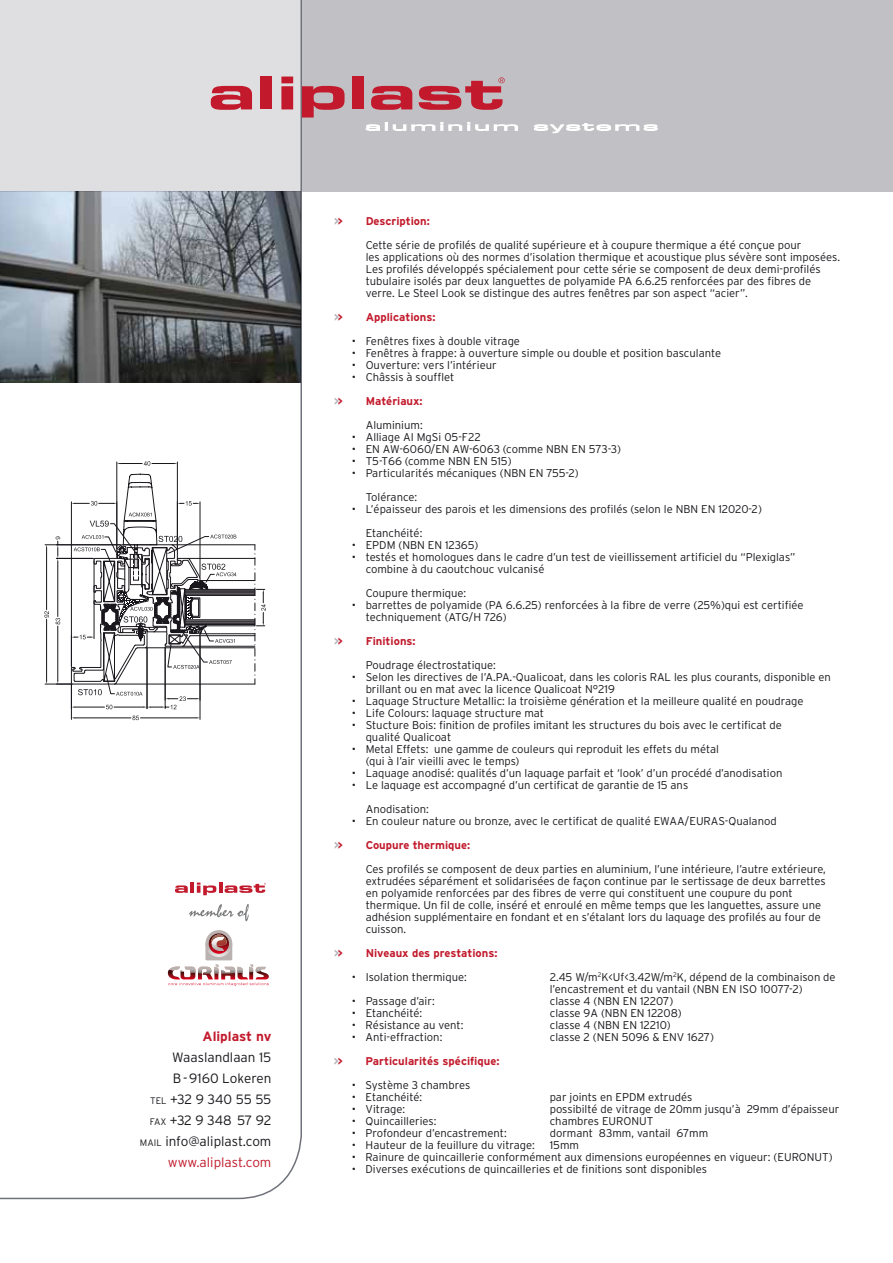
<style>
.page{position:relative;width:893px;height:1263px;background:#fff}
.page>*{position:absolute;margin:0;border:0;box-sizing:border-box;transform-origin:0 0}
.t1{font:300 13.5px/21px "Interstate";color:#1a171c;text-align:right}
.t2{font:700 13.5px "Interstate";color:#c21a2c}
.t3{font:300 11.25px/12px "Interstate";color:#1a171c}
.t4{font:700 11.25px "Interstate";color:#c21a2c}
.t5{font:700 11.25px "Interstate";color:#b3b2b7}
.s1{font-size:9.45px}
.s2{color:#c21a2c}
</style>
<div class="page">
<div style="left:0;top:0;width:893px;height:191px;background:#c1c0c4"></div>
<svg style="left:0;top:0;width:302px;height:1199px"></svg>
<svg style="left:365px;top:122px;width:153px;height:9px"></svg>
<svg style="left:534px;top:123px;width:124px;height:11px"></svg>
<svg style="left:211px;top:86px;width:41px;height:24px"></svg>
<div style="left:260px;top:77px;width:12px;height:32px;background:#c21a2c"></div>
<svg style="left:281px;top:77px;width:12px;height:32px"></svg>
<svg style="left:302px;top:86px;width:43px;height:32px"></svg>
<div style="left:352px;top:77px;width:12px;height:32px;background:#c21a2c"></div>
<svg style="left:371px;top:86px;width:41px;height:24px"></svg>
<svg style="left:419px;top:77px;width:86px;height:33px"></svg>
<svg style="left:168px;top:930px;width:101px;height:56px"></svg>
<svg style="left:189px;top:904px;width:60px;height:17px"></svg>
<svg style="left:175px;top:885px;width:13px;height:8px"></svg>
<hr style="left:190px;top:882px;width:4px;height:11px;background:#c21a2c">
<svg style="left:197px;top:882px;width:69px;height:13px"></svg>
<img style="left:0;top:191px;width:300px;height:192px">
<div style="left:34px;top:417px;width:240px;height:334px;background:#fff"></div>
<hr style="left:71px;top:684px;width:1px;height:35px;background:#1a171c">
<hr style="left:200px;top:636px;width:1px;height:83px;background:#1a171c">
<hr style="left:75px;top:718px;width:56px;height:1px;background:#1a171c">
<hr style="left:140px;top:718px;width:56px;height:1px;background:#1a171c">
<svg style="left:132px;top:715px;width:7px;height:5px"></svg>
<hr style="left:117px;top:462px;width:1px;height:86px;background:#1a171c">
<hr style="left:177px;top:462px;width:1px;height:86px;background:#1a171c">
<svg style="left:117px;top:461px;width:60px;height:5px"></svg>
<svg style="left:44px;top:474px;width:222px;height:235px"></svg>
<p class="t2" style="left:203px;top:1029px;width:70px">Aliplast nv</p>
<p class="t1" style="left:140px;top:1047px;width:133px">Waaslandlaan 15<br>B-9160 Lokeren<br><span class="s1">TEL</span> +32 9 340 55 55<br><span class="s1">FAX</span> +32 9 348 57 92<br><span class="s1">MAIL</span> info@aliplast.com <span class="s2">www.aliplast.com</span></p>
<p class="t5" style="left:334px;top:215px;width:10px">&gt;<span class="s2">&gt;</span></p>
<p class="t4" style="left:366px;top:215px;width:66px">Description:</p>
<p class="t3" style="left:366px;top:239px;width:476px">Cette série de profilés de qualité supérieure et à coupure thermique a été conçue pour<br>les applications où des normes d’isolation thermique et acoustique plus sévère sont imposées.<br>Les profilés développés spécialement pour cette série se composent de deux demi-profilés tubulaire isolés par deux languettes de polyamide PA 6.6.25 renforcées par des fibres de verre. Le Steel Look se distingue des autres fenêtres par son aspect “acier”.</p>
<p class="t5" style="left:334px;top:311px;width:10px">&gt;<span class="s2">&gt;</span></p>
<p class="t4" style="left:366px;top:311px;width:71px">Applications:</p>
<p class="t3" style="left:352px;top:335px;width:170px">• Fenêtres fixes à double vitrage</p>
<p class="t3" style="left:352px;top:347px;width:371px">• Fenêtres à frappe: à ouverture simple ou double et position basculante</p>
<p class="t3" style="left:352px;top:359px;width:146px">• Ouverture: vers l’intérieur</p>
<p class="t3" style="left:352px;top:371px;width:104px">• Châssis à soufflet</p>
<p class="t5" style="left:334px;top:395px;width:10px">&gt;<span class="s2">&gt;</span></p>
<p class="t4" style="left:366px;top:395px;width:59px">Matériaux:</p>
<p class="t3" style="left:366px;top:419px;width:59px">Aluminium:</p>
<p class="t3" style="left:352px;top:431px;width:130px">• Alliage AI MgSi 05-F22</p>
<p class="t3" style="left:352px;top:443px;width:271px">• EN AW-6060/EN AW-6063 (comme NBN EN 573-3)</p>
<p class="t3" style="left:352px;top:455px;width:161px">• T5-T66 (comme NBN EN 515)</p>
<p class="t3" style="left:366px;top:461px;width:215px;line-height:24px;text-indent:-14px">• Particularités mécaniques (NBN EN 755-2)<br>Tolérance:</p>
<p class="t3" style="left:366px;top:497px;width:398px;line-height:24px;text-indent:-14px">• L’épaisseur des parois et les dimensions des profilés (selon le NBN EN 12020-2)<br>Etanchéité:</p>
<p class="t3" style="left:352px;top:539px;width:128px">• EPDM (NBN EN 12365)</p>
<p class="t3" style="left:366px;top:551px;width:431px;text-indent:-14px">• testés et homologues dans le cadre d’un test de vieillissement artificiel du “Plexiglas” combine à du caoutchouc vulcanisé</p>
<p class="t3" style="left:366px;top:587px;width:102px">Coupure thermique:</p>
<p class="t3" style="left:366px;top:599px;width:439px;text-indent:-14px">• barrettes de polyamide (PA 6.6.25) renforcées à la fibre de verre (25%)qui est certifiée techniquement (ATG/H 726)</p>
<p class="t5" style="left:334px;top:635px;width:10px">&gt;<span class="s2">&gt;</span></p>
<p class="t4" style="left:366px;top:635px;width:52px">Finitions:</p>
<p class="t3" style="left:366px;top:659px;width:132px">Poudrage électrostatique:</p>
<p class="t3" style="left:366px;top:671px;width:467px;text-indent:-14px">• Selon les directives de l’A.PA.-Qualicoat, dans les coloris RAL les plus courants, disponible en brillant ou en mat avec la licence Qualicoat N°219</p>
<p class="t3" style="left:352px;top:695px;width:453px">• Laquage Structure Metallic: la troisième génération et la meilleure qualité en poudrage</p>
<p class="t3" style="left:352px;top:707px;width:194px">• Life Colours: laquage structure mat</p>
<p class="t3" style="left:366px;top:719px;width:418px;text-indent:-14px">• Stucture Bois: finition de profiles imitant les structures du bois avec le certificat de qualité Qualicoat</p>
<p class="t3" style="left:366px;top:743px;width:355px;text-indent:-14px">• Metal Effets: une gamme de couleurs qui reproduit les effets du métal (qui à l’air vieilli avec le temps)</p>
<p class="t3" style="left:352px;top:767px;width:432px">• Laquage anodisé: qualités d’un laquage parfait et ‘look’ d’un procédé d’anodisation</p>
<p class="t3" style="left:366px;top:773px;width:324px;line-height:24px;text-indent:-14px">• Le laquage est accompagné d’un certificat de garantie de 15 ans<br>Anodisation:</p>
<p class="t3" style="left:352px;top:815px;width:426px">• En couleur nature ou bronze, avec le certificat de qualité EWAA/EURAS-Qualanod</p>
<p class="t5" style="left:334px;top:839px;width:10px">&gt;<span class="s2">&gt;</span></p>
<p class="t4" style="left:366px;top:839px;width:106px">Coupure thermique:</p>
<p class="t3" style="left:366px;top:863px;width:462px">Ces profilés se composent de deux parties en aluminium, l’une intérieure, l’autre extérieure, extrudées séparément et solidarisées de façon continue par le sertissage de deux barrettes en polyamide renforcées par des fibres de verre qui constituent une coupure du pont thermique. Un fil de colle, inséré et enroulé en même temps que les languettes, assure une adhésion supplémentaire en fondant et en s’étalant lors du laquage des profilés au four de cuisson.</p>
<p class="t5" style="left:334px;top:947px;width:10px">&gt;<span class="s2">&gt;</span></p>
<p class="t4" style="left:366px;top:947px;width:133px">Niveaux des prestations:</p>
<p class="t3" style="left:352px;top:971px;width:117px">• Isolation thermique:</p>
<p class="t3" style="left:550px;top:971px;width:287px">2.45 W/m<sup>2</sup>K&lt;Uf&lt;3.42W/m<sup>2</sup>K, dépend de la combinaison de l’encastrement et du vantail (NBN EN ISO 10077-2)</p>
<p class="t3" style="left:352px;top:995px;width:85px">• Passage d’air:</p>
<p class="t3" style="left:550px;top:995px;width:125px">classe 4 (NBN EN 12207)</p>
<p class="t3" style="left:352px;top:1007px;width:72px">• Etanchéité:</p>
<p class="t3" style="left:550px;top:1007px;width:134px">classe 9A (NBN EN 12208)</p>
<p class="t3" style="left:352px;top:1019px;width:113px">• Résistance au vent:</p>
<p class="t3" style="left:550px;top:1019px;width:123px">classe 4 (NBN EN 12210)</p>
<p class="t3" style="left:352px;top:1031px;width:92px">• Anti-effraction:</p>
<p class="t3" style="left:550px;top:1031px;width:166px">classe 2 (NEN 5096 &amp; ENV 1627)</p>
<p class="t5" style="left:334px;top:1055px;width:11px">&gt;<span class="s2">&gt;</span></p>
<p class="t4" style="left:366px;top:1055px;width:135px">Particularités spécifique:</p>
<p class="t3" style="left:352px;top:1079px;width:120px">• Système 3 chambres</p>
<p class="t3" style="left:352px;top:1091px;width:72px">• Etanchéité:</p>
<p class="t3" style="left:550px;top:1091px;width:144px">par joints en EPDM extrudés</p>
<p class="t3" style="left:352px;top:1103px;width:55px">• Vitrage:</p>
<p class="t3" style="left:550px;top:1103px;width:291px">possibilté de vitrage de 20mm jusqu’à 29mm d’épaisseur</p>
<p class="t3" style="left:352px;top:1115px;width:86px">• Quincailleries:</p>
<p class="t3" style="left:550px;top:1115px;width:105px">chambres EURONUT</p>
<p class="t3" style="left:352px;top:1127px;width:157px">• Profondeur d’encastrement:</p>
<p class="t3" style="left:550px;top:1127px;width:160px">dormant 83mm, vantail 67mm</p>
<p class="t3" style="left:352px;top:1139px;width:185px">• Hauteur de la feuillure du vitrage:</p>
<p class="t3" style="left:550px;top:1139px;width:31px">15mm</p>
<p class="t3" style="left:352px;top:1151px;width:483px">• Rainure de quincaillerie conformément aux dimensions européennes en vigueur: (EURONUT)</p>
<p class="t3" style="left:352px;top:1163px;width:357px">• Diverses exécutions de quincailleries et de finitions sont disponibles</p>
</div>
